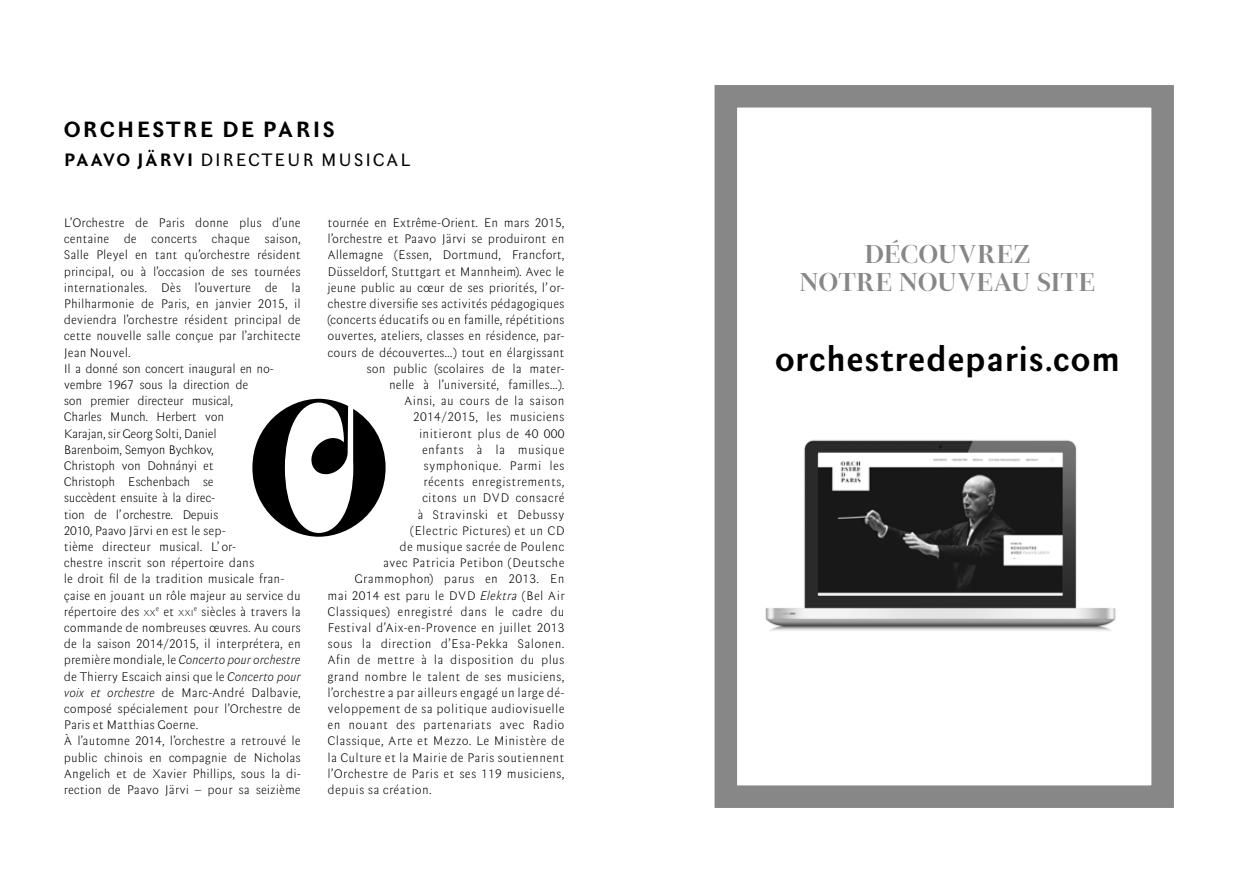
<style>
.page{position:relative;width:1259px;height:893px;background:#fff}
.page>*{position:absolute;margin:0;border:0;box-sizing:border-box;transform-origin:0 0}
.t1{font:700 37.2px "Fournier ODP Gothic";letter-spacing:.015em;color:#000}
.t2{font:28.2px/28.2px "Fournier ODP Graphique Serif Black Alt";letter-spacing:-.005em;color:#878787;text-align:center}
.t3{font:900 24px "Fournier ODP Gothic";letter-spacing:.075em;color:#000}
.t4{font:19.5px "Fournier ODP Gothic";letter-spacing:.075em;color:#000}
.t5{font:300 13.5px/16.2px "Fournier ODP Gothic";color:#000}
.t6{font:300 13.5px "Fournier ODP Gothic";letter-spacing:.02em;color:#000}
.t7{font:300 9.45px "Fournier ODP Gothic";color:#000}
.s1{font-weight:900}
.s2{font-size:9.45px}
.s3{font-style:italic}
.s4{font-size:13.5px}
</style>
<div class="page">
<svg style="left:252px;top:399px;width:133px;height:138px"></svg>
<div style="left:714px;top:85px;width:460px;height:723px;border:22px solid #878787"></div>
<img style="left:765px;top:440px;width:351px;height:191px">
<h3 class="t3" style="left:64px;top:113px;width:272px">ORCHESTRE DE PARIS</h3>
<h3 class="t4" style="left:64px;top:147px;width:348px"><span class="s1">PAAVO JÄRVI</span> DIRECTEUR MUSICAL</h3>
<p class="t5" style="left:64px;top:214px;width:239px">L’Orchestre de Paris donne plus d’une centaine de concerts chaque saison, Salle Pleyel en tant qu’orchestre résident principal, ou à l’occasion de ses tournées internationales. Dès l’ouverture de la Philharmonie de Paris, en janvier 2015, il deviendra l’orchestre résident principal de cette nouvelle salle conçue par l’architecte Jean Nouvel.<br>Il a donné son concert inaugural en no&shy;vembre 1967 sous la direction de<br>son premier directeur musical,<br>Charles Munch. Herbert von<br>Karajan, sir Georg Solti, Daniel<br>Barenboim, Semyon Bychkov,<br>Christoph von Dohnányi et<br>Christoph Eschenbach se<br>succèdent ensuite à la direc-<br>tion de l’orchestre. Depuis<br>2010, Paavo Järvi en est le sep-<br>tième directeur musical. L’or-<br>chestre inscrit son répertoire dans<br>le droit fil de la tradition musicale fran&shy;çaise en jouant un rôle majeur au service du répertoire des <span class="s2">XX</span></p>
<p class="t5" style="left:64px;top:602px;width:239px;text-indent:130px"><sup>e</sup> siècles à travers la commande de nombreuses œuvres. Au cours de la saison 2014/2015, il interprétera, en première mondiale, le <span class="s3">Concerto pour orchestre </span>de Thierry Escaich ainsi que le <span class="s3">Concerto pour voix et orchestre</span> de Marc-André Dalbavie, composé spécialement pour l’Orchestre de Paris et Matthias Goerne.<br>À l’automne 2014, l’orchestre a retrouvé le public chinois en compagnie de Nicholas Angelich et de Xavier Phillips, sous la di&shy;rection de Paavo Järvi – pour sa seizième</p>
<p class="t7" style="left:156px;top:606px;width:39px"><sup>e</sup> <span class="s4">et</span> XXI</p>
<p class="t5" style="left:327px;top:214px;width:238px">tournée en Extrême-Orient. En mars 2015,</p>
<p class="t5" style="left:327px;top:230px;width:238px">l’orchestre et Paavo Järvi se produiront en</p>
<p class="t5" style="left:327px;top:246px;width:239px">Allemagne (Essen, Dortmund, Francfort,</p>
<p class="t5" style="left:327px;top:262px;width:238px">Düsseldorf, Stuttgart et Mannheim). Avec le</p>
<p class="t5" style="left:327px;top:278px;width:239px">jeune public au cœur de ses priorités, l’or-</p>
<p class="t5" style="left:327px;top:295px;width:239px">chestre diversifie ses activités pédagogiques</p>
<p class="t5" style="left:327px;top:311px;width:239px">(concerts éducatifs ou en famille, répétitions</p>
<p class="t5" style="left:327px;top:327px;width:239px">ouvertes, ateliers, classes en résidence, par-</p>
<p class="t5" style="left:327px;top:343px;width:239px">cours de découvertes…) tout en élargissant</p>
<p class="t5" style="left:366px;top:359px;width:200px">son public (scolaires de la mater-</p>
<p class="t5" style="left:389px;top:376px;width:177px">nelle à l’université, familles…).</p>
<p class="t6" style="left:404px;top:392px;width:162px">Ainsi, au cours de la saison</p>
<p class="t6" style="left:413px;top:408px;width:153px">2014/2015, les musiciens</p>
<p class="t6" style="left:419px;top:424px;width:147px">initieront plus de 40 000</p>
<p class="t6" style="left:422px;top:441px;width:144px">enfants à la musique</p>
<p class="t6" style="left:423px;top:457px;width:142px">symphonique. Parmi les</p>
<p class="t6" style="left:423px;top:473px;width:143px">récents enregistrements,</p>
<p class="t6" style="left:422px;top:489px;width:144px">citons un DVD consacré</p>
<p class="t6" style="left:417px;top:505px;width:149px">à Stravinski et Debussy</p>
<p class="t6" style="left:410px;top:522px;width:156px">(Electric Pictures) et un CD</p>
<p class="t6" style="left:399px;top:538px;width:166px">de musique sacrée de Poulenc</p>
<p class="t6" style="left:383px;top:554px;width:183px">avec Patricia Petibon (Deutsche</p>
<p class="t6" style="left:354px;top:570px;width:211px">Grammophon) parus en 2013. En</p>
<p class="t6" style="left:327px;top:586px;width:239px">mai 2014 est paru le DVD <span class="s3">Elektra</span> (Bel Air</p>
<p class="t6" style="left:327px;top:603px;width:239px">Classiques) enregistré dans le cadre du</p>
<p class="t6" style="left:327px;top:619px;width:239px">Festival d’Aix-en-Provence en juillet 2013</p>
<p class="t6" style="left:327px;top:635px;width:238px">sous la direction d’Esa-Pekka Salonen.</p>
<p class="t6" style="left:327px;top:651px;width:239px">Afin de mettre à la disposition du plus</p>
<p class="t6" style="left:327px;top:667px;width:239px">grand nombre le talent de ses musiciens,</p>
<p class="t6" style="left:327px;top:684px;width:239px">l’orchestre a par ailleurs engagé un large dé-</p>
<p class="t6" style="left:327px;top:700px;width:239px">veloppement de sa politique audiovisuelle</p>
<p class="t6" style="left:327px;top:716px;width:239px">en nouant des partenariats avec Radio</p>
<p class="t6" style="left:327px;top:732px;width:239px">Classique, Arte et Mezzo. Le Ministère de</p>
<p class="t6" style="left:327px;top:748px;width:238px">la Culture et la Mairie de Paris soutiennent</p>
<p class="t6" style="left:327px;top:765px;width:238px">l’Orchestre de Paris et ses 119 musiciens,</p>
<p class="t6" style="left:327px;top:781px;width:106px">depuis sa création.</p>
<h2 class="t2" style="left:799px;top:238px;width:298px">DÉCOUVREZ<br>NOTRE NOUVEAU SITE</h2>
<h1 class="t1" style="left:774px;top:334px;width:348px">orchestredeparis.com</h1>
</div>
